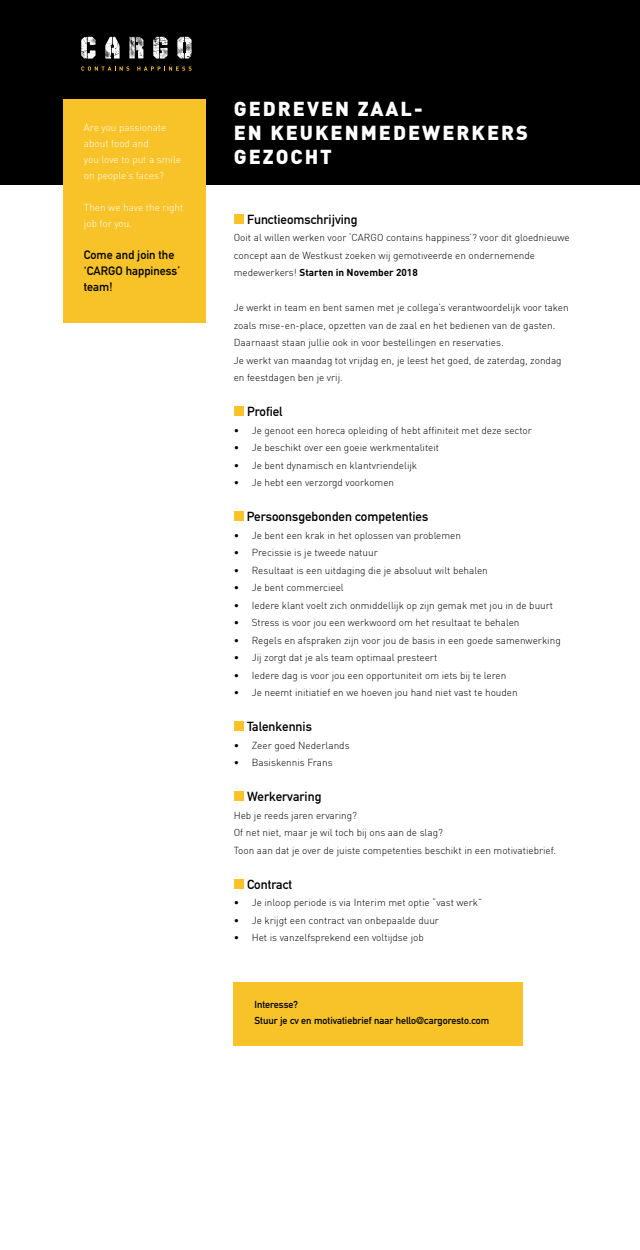
<style>
.page{position:relative;width:640px;height:1250px;background:#fff}
.page>*{position:absolute;margin:0;border:0;box-sizing:border-box;transform-origin:0 0}
.t1{font:900 20px "DIN";letter-spacing:.1em;color:#fff}
.t2{font:700 13px "DIN Alternate";color:#000}
.t3{font:700 12px/16px "DIN Alternate";color:#000}
.t4{font:300 10px/17.5px "DIN";color:#000}
.t5{font:10px/16px "DIN Light Alternate";color:#fff}
.t6{font:700 10px "DIN Alternate";color:#000}
.s1{font-weight:700}
</style>
<div class="page">
<div style="left:0;top:0;width:640px;height:185px;background:#000"></div>
<div style="left:63px;top:99px;width:143px;height:224px;background:#f7c329"></div>
<div style="left:234px;top:982px;width:289px;height:64px;background:#f7c329"></div>
<div style="left:234px;top:214px;width:10px;height:10px;background:#f7c329"></div>
<div style="left:234px;top:406px;width:10px;height:10px;background:#f7c329"></div>
<div style="left:234px;top:511px;width:10px;height:10px;background:#f7c329"></div>
<div style="left:234px;top:721px;width:10px;height:10px;background:#f7c329"></div>
<div style="left:234px;top:791px;width:10px;height:10px;background:#f7c329"></div>
<div style="left:234px;top:879px;width:10px;height:10px;background:#f7c329"></div>
<svg style="left:81px;top:66px;width:48px;height:5px"></svg>
<svg style="left:137px;top:66px;width:55px;height:5px"></svg>
<svg style="left:81px;top:37px;width:15px;height:22px"></svg>
<svg style="left:105px;top:37px;width:15px;height:22px"></svg>
<svg style="left:129px;top:37px;width:14px;height:21px"></svg>
<svg style="left:153px;top:37px;width:15px;height:22px"></svg>
<svg style="left:177px;top:37px;width:15px;height:21px"></svg>
<p class="t5" style="left:84px;top:119px;width:84px">Are you passionate about food and</p>
<p class="t5" style="left:84px;top:151px;width:98px">you love to put a smile on people’s faces?</p>
<p class="t5" style="left:84px;top:199px;width:101px">Then we have the right job for you.</p>
<p class="t3" style="left:84px;top:246px;width:98px">Come and join the ‘CARGO happiness’ team!</p>
<p class="t1" style="left:234px;top:95px;width:190px">GEDREVEN ZAAL-</p>
<p class="t1" style="left:234px;top:119px;width:296px">EN KEUKENMEDEWERKERS</p>
<p class="t1" style="left:234px;top:143px;width:100px">GEZOCHT</p>
<p class="t2" style="left:247px;top:209px;width:112px">Functieomschrijving</p>
<p class="t4" style="left:234px;top:229px;width:338px">Ooit al willen werken voor ‘CARGO contains happiness’? voor dit gloednieuwe concept aan de Westkust zoeken wij gemotiveerde en ondernemende medewerkers! <span class="s1">Starten in November 2018</span></p>
<p class="t4" style="left:234px;top:299px;width:337px">Je werkt in team en bent samen met je collega’s verantwoordelijk voor taken zoals mise-en-place, opzetten van de zaal en het bedienen van de gasten.<br>Daarnaast staan jullie ook in voor bestellingen en reservaties.</p>
<p class="t4" style="left:234px;top:351px;width:329px">Je werkt van maandag tot vrijdag en, je leest het goed, de zaterdag, zondag en feestdagen ben je vrij.</p>
<p class="t2" style="left:247px;top:402px;width:37px">Profiel</p>
<p class="t4" style="left:234px;top:421px;width:300px">• Je genoot een horeca opleiding of hebt affiniteit met deze sector</p>
<p class="t4" style="left:234px;top:439px;width:207px">• Je beschikt over een goeie werkmentaliteit</p>
<p class="t4" style="left:234px;top:456px;width:185px">• Je bent dynamisch en klantvriendelijk</p>
<p class="t4" style="left:234px;top:474px;width:162px">• Je hebt een verzorgd voorkomen</p>
<p class="t2" style="left:247px;top:507px;width:183px">Persoonsgebonden competenties</p>
<p class="t4" style="left:234px;top:526px;width:229px">• Je bent een krak in het oplossen van problemen</p>
<p class="t4" style="left:234px;top:544px;width:146px">• Precissie is je tweede natuur</p>
<p class="t4" style="left:234px;top:561px;width:256px">• Resultaat is een uitdaging die je absoluut wilt behalen</p>
<p class="t4" style="left:234px;top:579px;width:112px">• Je bent commercieel</p>
<p class="t4" style="left:234px;top:596px;width:321px">• Iedere klant voelt zich onmiddellijk op zijn gemak met jou in de buurt</p>
<p class="t4" style="left:234px;top:614px;width:287px">• Stress is voor jou een werkwoord om het resultaat te behalen</p>
<p class="t4" style="left:234px;top:631px;width:329px">• Regels en afspraken zijn voor jou de basis in een goede samenwerking</p>
<p class="t4" style="left:234px;top:649px;width:205px">• Jij zorgt dat je als team optimaal presteert</p>
<p class="t4" style="left:234px;top:666px;width:274px">• Iedere dag is voor jou een opportuniteit om iets bij te leren</p>
<p class="t4" style="left:234px;top:684px;width:286px">• Je neemt initiatief en we hoeven jou hand niet vast te houden</p>
<p class="t2" style="left:247px;top:717px;width:66px">Talenkennis</p>
<p class="t4" style="left:234px;top:736px;width:117px">• Zeer goed Nederlands</p>
<p class="t4" style="left:234px;top:754px;width:100px">• Basiskennis Frans</p>
<p class="t2" style="left:247px;top:787px;width:76px">Werkervaring</p>
<p class="t4" style="left:234px;top:806px;width:125px">Heb je reeds jaren ervaring?</p>
<p class="t4" style="left:234px;top:824px;width:211px">Of net niet, maar je wil toch bij ons aan de slag?</p>
<p class="t4" style="left:234px;top:841px;width:324px">Toon aan dat je over de juiste competenties beschikt in een motivatiebrief.</p>
<p class="t2" style="left:247px;top:874px;width:47px">Contract</p>
<p class="t4" style="left:234px;top:894px;width:250px">• Je inloop periode is via Interim met optie “vast werk”</p>
<p class="t4" style="left:234px;top:911px;width:207px">• Je krijgt een contract van onbepaalde duur</p>
<p class="t4" style="left:234px;top:929px;width:192px">• Het is vanzelfsprekend een voltijdse job</p>
<p class="t6" style="left:254px;top:997px;width:45px">Interesse?</p>
<p class="t6" style="left:254px;top:1013px;width:236px">Stuur je cv en motivatiebrief naar hello@cargoresto.com</p>
</div>
